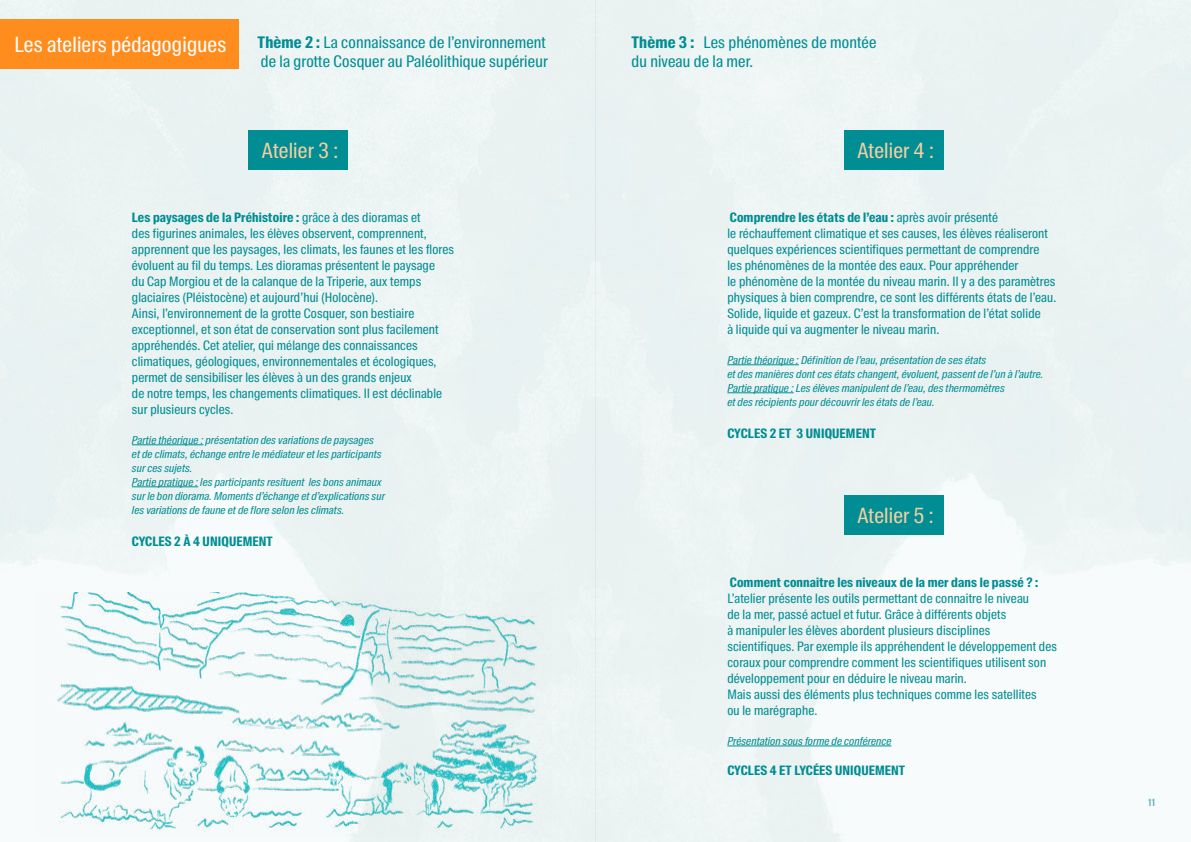
<style>
.page{position:relative;width:1191px;height:842px;background:#fff}
.page>*{position:absolute;margin:0;border:0;box-sizing:border-box;transform-origin:0 0}
.t1{font:21px "Suisse Intl Cond";letter-spacing:.01em;color:#f5cfa2}
.t2{font:21px "Suisse Intl Cond";letter-spacing:.01em;color:#fff}
.t3{font:16px/19.2px "Suisse Intl Cond";letter-spacing:.01em;color:#008d93}
.t4{font:13px/16px "Suisse Intl Cond";letter-spacing:.01em;color:#008d93}
.t5{font:700 13px "Suisse Intl Cond";letter-spacing:.01em;color:#008d93}
.t6{font:italic 11px/14px "Suisse Intl Cond";letter-spacing:.01em;color:#008d93}
.t7{font:600 10px "Suisse Intl Cond";color:#008d93}
.s1{font-weight:700}
</style>
<div class="page">
<img style="left:0;top:0;width:1190px;height:842px">
<div style="left:0;top:19px;width:238px;height:50px;background:#fe8d1d"></div>
<hr style="left:132px;top:444px;width:71px;height:1px;background:#008d93">
<hr style="left:132px;top:486px;width:66px;height:1px;background:#008d93">
<hr style="left:727px;top:364px;width:72px;height:1px;background:#008d93">
<hr style="left:727px;top:392px;width:66px;height:1px;background:#008d93">
<hr style="left:727px;top:746px;width:164px;height:1px;background:#008d93">
<div style="left:248px;top:130px;width:100px;height:40px;background:#008d94"></div>
<div style="left:844px;top:130px;width:99px;height:40px;background:#008d94"></div>
<div style="left:844px;top:495px;width:99px;height:40px;background:#008d94"></div>
<img style="left:34px;top:592px;width:517px;height:246px">
<h1 class="t2" style="left:14px;top:33px;width:213px">Les ateliers pédagogigues</h1>
<p class="t3" style="left:258px;top:33px;width:291px"><span class="s1">Thème 2 :</span> La connaissance de l’environnement de la grotte Cosquer au Paléolithique supérieur</p>
<p class="t3" style="left:631px;top:33px;width:246px"><span class="s1">Thème 3 :</span> Les phénomènes de montée du niveau de la mer.</p>
<h1 class="t1" style="left:262px;top:139px;width:78px">Atelier 3 :</h1>
<h1 class="t1" style="left:857px;top:139px;width:78px">Atelier 4 :</h1>
<p class="t4" style="left:132px;top:209px;width:324px"><span class="s1">Les paysages de la Préhistoire :</span> grâce à des dioramas et<br>des figurines animales, les élèves observent, comprennent, apprennent que les paysages, les climats, les faunes et les flores évoluent au fil du temps. Les dioramas présentent le paysage<br>du Cap Morgiou et de la calanque de la Triperie, aux temps glaciaires (Pléistocène) et aujourd’hui (Holocène).<br>Ainsi, l’environnement de la grotte Cosquer, son bestiaire exceptionnel, et son état de conservation sont plus facilement appréhendés. Cet atelier, qui mélange des connaissances climatiques, géologiques, environnementales et écologiques, permet de sensibiliser les élèves à un des grands enjeux<br>de notre temps, les changements climatiques. Il est déclinable sur plusieurs cycles.</p>
<p class="t6" style="left:132px;top:433px;width:254px">Partie théorique : présentation des variations de paysages<br>et de climats, échange entre le médiateur et les participants sur ces sujets.<br>Partie pratique : les participants resituent les bons animaux sur le bon diorama. Moments d’échange et d’explications sur les variations de faune et de flore selon les climats.</p>
<p class="t5" style="left:132px;top:533px;width:142px">CYCLES 2 À 4 UNIQUEMENT</p>
<p class="t4" style="left:727px;top:209px;width:330px"><span class="s1">Comprendre les états de l’eau :</span> après avoir présenté<br>le réchauffement climatique et ses causes, les élèves réaliseront quelques expériences scientifiques permettant de comprendre les phénomènes de la montée des eaux. Pour appréhender<br>le phénomène de la montée du niveau marin. Il y a des paramètres physiques à bien comprendre, ce sont les différents états de l’eau.<br>Solide, liquide et gazeux. C’est la transformation de l’état solide<br>à liquide qui va augmenter le niveau marin.</p>
<p class="t6" style="left:727px;top:353px;width:317px">Partie théorique : Définition de l’eau, présentation de ses états<br>et des manières dont ces états changent, évoluent, passent de l’un à l’autre.<br>Partie pratique : Les élèves manipulent de l’eau, des thermomètres<br>et des récipients pour découvrir les états de l’eau.</p>
<p class="t5" style="left:727px;top:425px;width:150px">CYCLES 2 ET 3 UNIQUEMENT</p>
<h1 class="t1" style="left:857px;top:504px;width:78px">Atelier 5 :</h1>
<p class="t5" style="left:730px;top:574px;width:310px">Comment connaitre les niveaux de la mer dans le passé ? :</p>
<p class="t4" style="left:727px;top:590px;width:331px">L’atelier présente les outils permettant de connaitre le niveau<br>de la mer, passé actuel et futur. Grâce à différents objets<br>à manipuler les élèves abordent plusieurs disciplines scientifiques. Par exemple ils appréhendent le développement des coraux pour comprendre comment les scientifiques utilisent son développement pour en déduire le niveau marin.<br>Mais aussi des éléments plus techniques comme les satellites<br>ou le marégraphe.</p>
<p class="t6" style="left:727px;top:734px;width:165px">Présentation sous forme de conférence</p>
<p class="t5" style="left:727px;top:762px;width:179px">CYCLES 4 ET LYCÉES UNIQUEMENT</p>
<p class="t7" style="left:1148px;top:797px;width:8px">11</p>
</div>
